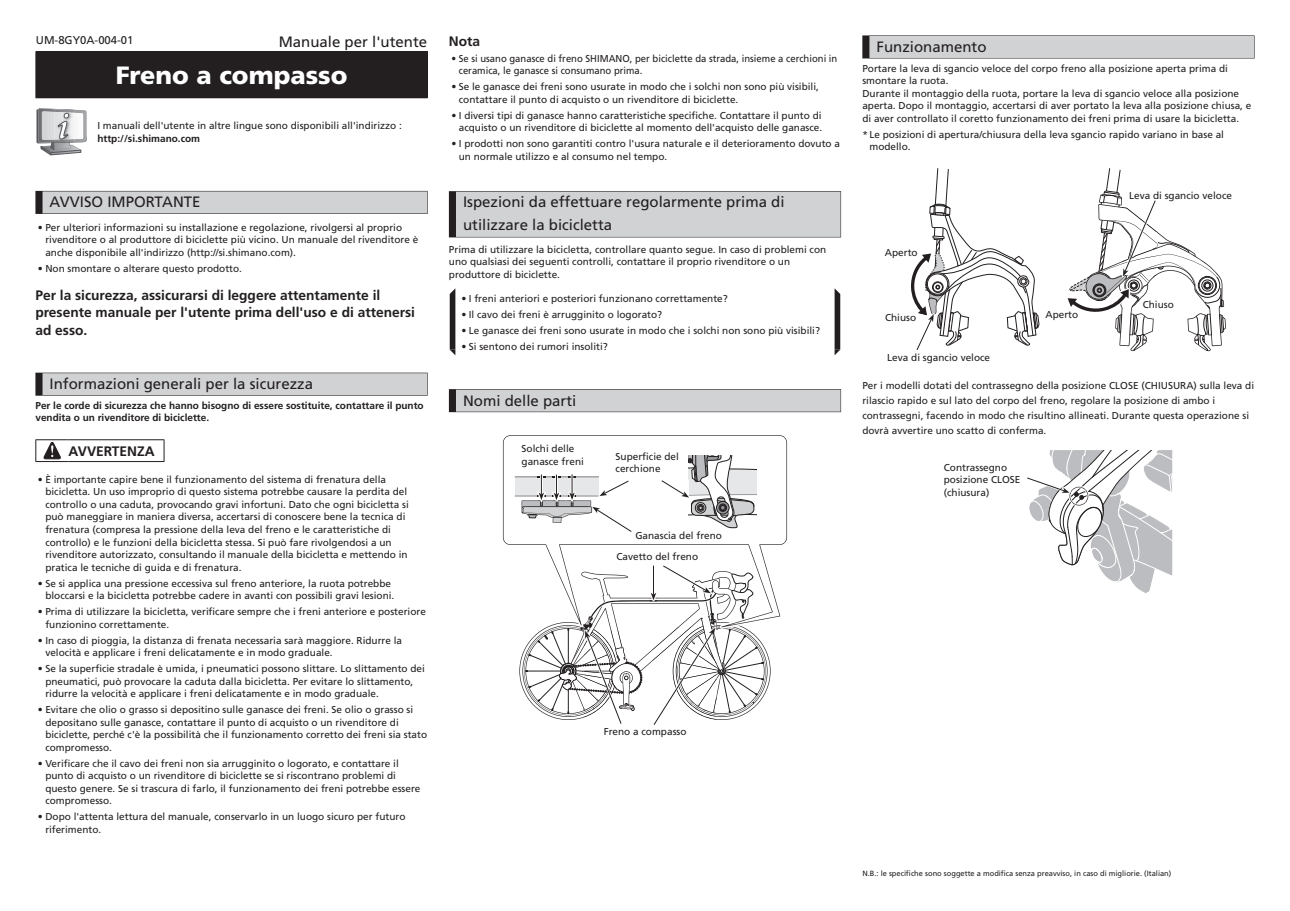
<style>
.page{position:relative;width:1290px;height:911px;background:#fff}
.page>*{position:absolute;margin:0;border:0;box-sizing:border-box;transform-origin:0 0}
.t1{font:900 25px "Frutiger LT Pro";color:#fff}
.t2{font:15px/22.5px "Frutiger LT Pro";color:#231f20}
.t3{font:700 13.75px/17.5px "Frutiger LT Pro";color:#231f20}
.t4{font:11.25px "Frutiger LT Pro";color:#231f20}
.t5{font:10px/12.5px "Frutiger LT Pro";color:#231f20}
.t6{font:700 10px/12.5px "Frutiger LT Pro";color:#231f20}
.t7{font:10px/12.5px "Frutiger LT Pro";color:#231f20;scale:.95 1}
.t8{font:7.5px "Frutiger LT Pro";color:#231f20}
.s1{font-weight:300}
</style>
<div class="page">
<div style="left:35px;top:191px;width:393px;height:23px;background:#231f20"></div>
<div style="left:43px;top:191px;width:384px;height:22px;background:#d1d2d4"></div>
<div style="left:35px;top:373px;width:393px;height:23px;background:#231f20"></div>
<div style="left:43px;top:373px;width:384px;height:22px;background:#d1d2d4"></div>
<div style="left:36px;top:52px;width:391px;height:46px;background:#231f20"></div>
<hr style="left:35px;top:51px;width:107px;height:1px;background:#231f20">
<hr style="left:35px;top:52px;width:1px;height:45px;background:#231f20">
<hr style="left:142px;top:51px;width:286px;height:1px;background:#231f20">
<hr style="left:427px;top:52px;width:1px;height:45px;background:#231f20">
<hr style="left:35px;top:97px;width:107px;height:1px;background:#231f20">
<hr style="left:142px;top:97px;width:286px;height:1px;background:#231f20">
<svg style="left:36px;top:108px;width:50px;height:47px"></svg>
<hr style="left:35px;top:439px;width:34px;height:1px;background:#231f20">
<svg style="left:35px;top:440px;width:1px;height:21px"></svg>
<hr style="left:69px;top:439px;width:95px;height:1px;background:#231f20">
<svg style="left:164px;top:440px;width:1px;height:21px"></svg>
<hr style="left:35px;top:461px;width:34px;height:1px;background:#231f20">
<hr style="left:69px;top:461px;width:95px;height:1px;background:#231f20">
<svg style="left:44px;top:442px;width:17px;height:17px"></svg>
<div style="left:449px;top:191px;width:392px;height:46px;background:#231f20"></div>
<div style="left:456px;top:192px;width:384px;height:45px;background:#d1d2d4"></div>
<div style="left:449px;top:389px;width:392px;height:23px;background:#231f20"></div>
<div style="left:456px;top:390px;width:384px;height:21px;background:#d1d2d4"></div>
<svg style="left:450px;top:288px;width:390px;height:67px"></svg>
<div style="left:862px;top:35px;width:392px;height:23px;background:#231f20"></div>
<div style="left:869px;top:36px;width:385px;height:22px;background:#d1d2d4"></div>
<svg style="left:911px;top:168px;width:128px;height:182px"></svg>
<svg style="left:1067px;top:168px;width:159px;height:183px"></svg>
<svg style="left:1027px;top:450px;width:146px;height:143px"></svg>
<svg style="left:503px;top:435px;width:284px;height:184px"></svg>
<img style="left:662px;top:564px;width:50px;height:1px">
<svg style="left:519px;top:565px;width:251px;height:160px"></svg>
<img style="left:660px;top:479px;width:1px;height:19px">
<svg style="left:661px;top:455px;width:95px;height:73px"></svg>
<img style="left:591px;top:532px;width:41px;height:1px">
<svg style="left:515px;top:474px;width:117px;height:58px"></svg>
<p class="t4" style="left:36px;top:33px;width:99px">UM-8GY0A-004-01</p>
<h2 class="t2" style="left:279px;top:30px;width:150px">Manuale per l'utente</h2>
<h1 class="t1" style="left:116px;top:60px;width:233px">Freno a compasso</h1>
<p class="t5" style="left:97px;top:119px;width:306px">I manuali dell'utente in altre lingue sono disponibili all'indirizzo :</p>
<p class="t6" style="left:97px;top:132px;width:104px">http://si.shimano.com</p>
<h2 class="t2" style="left:50px;top:191px;width:152px">AVVISO IMPORTANTE</h2>
<p class="t5" style="left:45px;top:221px;width:374px;text-indent:-7px"><span class="s1">•</span> Per ulteriori informazioni su installazione e regolazione, rivolgersi al proprio rivenditore o al produttore di biciclette più vicino. Un manuale del rivenditore è anche disponibile all'indirizzo (http://si.shimano.com).</p>
<p class="t5" style="left:38px;top:262px;width:206px"><span class="s1">•</span> Non smontare o alterare questo prodotto.</p>
<h3 class="t3" style="left:35px;top:286px;width:381px">Per la sicurezza, assicurarsi di leggere attentamente il presente manuale per l'utente prima dell'uso e di attenersi ad esso.</h3>
<h2 class="t2" style="left:50px;top:373px;width:265px">Informazioni generali per la sicurezza</h2>
<p class="t6" style="left:35px;top:399px;width:390px">Per le corde di sicurezza che hanno bisogno di essere sostituite, contattare il punto vendita o un rivenditore di biciclette.</p>
<h3 class="t3" style="left:69px;top:442px;width:88px">AVVERTENZA</h3>
<p class="t5" style="left:45px;top:473px;width:365px;text-indent:-7px"><span class="s1">•</span> È importante capire bene il funzionamento del sistema di frenatura della bicicletta. Un uso improprio di questo sistema potrebbe causare la perdita del controllo o una caduta, provocando gravi infortuni. Dato che ogni bicicletta si può maneggiare in maniera diversa, accertarsi di conoscere bene la tecnica di frenatura (compresa la pressione della leva del freno e le caratteristiche di controllo) e le funzioni della bicicletta stessa. Si può fare rivolgendosi a un rivenditore autorizzato, consultando il manuale della bicicletta e mettendo in pratica le tecniche di guida e di frenatura.</p>
<p class="t5" style="left:45px;top:577px;width:350px;text-indent:-7px"><span class="s1">•</span> Se si applica una pressione eccessiva sul freno anteriore, la ruota potrebbe bloccarsi e la bicicletta potrebbe cadere in avanti con possibili gravi lesioni.</p>
<p class="t5" style="left:45px;top:605px;width:382px;text-indent:-7px"><span class="s1">•</span> Prima di utilizzare la bicicletta, verificare sempre che i freni anteriore e posteriore funzionino correttamente.</p>
<p class="t5" style="left:45px;top:634px;width:358px;text-indent:-7px"><span class="s1">•</span> In caso di pioggia, la distanza di frenata necessaria sarà maggiore. Ridurre la velocità e applicare i freni delicatamente e in modo graduale.</p>
<p class="t5" style="left:45px;top:662px;width:381px;text-indent:-7px"><span class="s1">•</span> Se la superficie stradale è umida, i pneumatici possono slittare. Lo slittamento dei pneumatici, può provocare la caduta dalla bicicletta. Per evitare lo slittamento, ridurre la velocità e applicare i freni delicatamente e in modo graduale.</p>
<p class="t5" style="left:45px;top:703px;width:383px;text-indent:-7px"><span class="s1">•</span> Evitare che olio o grasso si depositino sulle ganasce dei freni. Se olio o grasso si depositano sulle ganasce, contattare il punto di acquisto o un rivenditore di biciclette, perché c'è la possibilità che il funzionamento corretto dei freni sia stato compromesso.</p>
<p class="t5" style="left:45px;top:757px;width:377px;text-indent:-7px"><span class="s1">•</span> Verificare che il cavo dei freni non sia arrugginito o logorato, e contattare il punto di acquisto o un rivenditore di biciclette se si riscontrano problemi di questo genere. Se si trascura di farlo, il funzionamento dei freni potrebbe essere compromesso.</p>
<p class="t5" style="left:45px;top:810px;width:362px;text-indent:-7px"><span class="s1">•</span> Dopo l'attenta lettura del manuale, conservarlo in un luogo sicuro per futuro riferimento.</p>
<h3 class="t3" style="left:449px;top:32px;width:33px">Nota</h3>
<p class="t7" style="left:459px;top:52px;width:400px;text-indent:-7px"><span class="s1">•</span> Se si usano ganasce di freno SHIMANO, per biciclette da strada, insieme a cerchioni in ceramica, le ganasce si consumano prima.</p>
<p class="t5" style="left:459px;top:81px;width:362px;text-indent:-7px"><span class="s1">•</span> Se le ganasce dei freni sono usurate in modo che i solchi non sono più visibili, contattare il punto di acquisto o un rivenditore di biciclette.</p>
<p class="t5" style="left:451px;top:109px;width:372px;text-align:right"><span class="s1">•</span> I diversi tipi di ganasce hanno caratteristiche specifiche. Contattare il punto di acquisto o un rivenditore di biciclette al momento dell'acquisto delle ganasce.</p>
<p class="t5" style="left:459px;top:138px;width:383px;text-indent:-7px"><span class="s1">•</span> I prodotti non sono garantiti contro l'usura naturale e il deterioramento dovuto a un normale utilizzo e al consumo nel tempo.</p>
<h2 class="t2" style="left:463px;top:191px;width:323px">Ispezioni da effettuare regolarmente prima di utilizzare la bicicletta</h2>
<p class="t5" style="left:449px;top:243px;width:379px">Prima di utilizzare la bicicletta, controllare quanto segue. In caso di problemi con uno qualsiasi dei seguenti controlli, contattare il proprio rivenditore o un produttore di biciclette.</p>
<p class="t5" style="left:461px;top:292px;width:268px"><span class="s1">•</span> I freni anteriori e posteriori funzionano correttamente?</p>
<p class="t5" style="left:461px;top:308px;width:202px"><span class="s1">•</span> Il cavo dei freni è arrugginito o logorato?</p>
<p class="t5" style="left:461px;top:324px;width:360px"><span class="s1">•</span> Le ganasce dei freni sono usurate in modo che i solchi non sono più visibili?</p>
<p class="t5" style="left:461px;top:340px;width:148px"><span class="s1">•</span> Si sentono dei rumori insoliti?</p>
<h2 class="t2" style="left:463px;top:389px;width:115px">Nomi delle parti</h2>
<p class="t5" style="left:522px;top:443px;width:64px">Solchi delle ganasce freni</p>
<p class="t5" style="left:615px;top:450px;width:65px">Superficie del cerchione</p>
<p class="t5" style="left:635px;top:529px;width:88px">Ganascia del freno</p>
<p class="t5" style="left:616px;top:551px;width:83px">Cavetto del freno</p>
<p class="t5" style="left:604px;top:725px;width:84px">Freno a compasso</p>
<h2 class="t2" style="left:876px;top:36px;width:112px">Funzionamento</h2>
<p class="t5" style="left:862px;top:62px;width:391px">Portare la leva di sgancio veloce del corpo freno alla posizione aperta prima di smontare la ruota.<br>Durante il montaggio della ruota, portare la leva di sgancio veloce alla posizione aperta. Dopo il montaggio, accertarsi di aver portato la leva alla posizione chiusa, e di aver controllato il coretto funzionamento dei freni prima di usare la bicicletta.</p>
<p class="t5" style="left:869px;top:128px;width:356px;text-indent:-7px">* Le posizioni di apertura/chiusura della leva sgancio rapido variano in base al modello.</p>
<p class="t5" style="left:885px;top:246px;width:34px">Aperto</p>
<p class="t5" style="left:885px;top:311px;width:33px">Chiuso</p>
<p class="t5" style="left:887px;top:351px;width:104px">Leva di sgancio veloce</p>
<p class="t5" style="left:1045px;top:308px;width:34px">Aperto</p>
<p class="t5" style="left:1129px;top:189px;width:104px">Leva di sgancio veloce</p>
<p class="t5" style="left:1143px;top:298px;width:33px">Chiuso</p>
<p class="t5" style="left:862px;top:378px;width:393px;line-height:15px">Per i modelli dotati del contrassegno della posizione CLOSE (CHIUSURA) sulla leva di rilascio rapido e sul lato del corpo del freno, regolare la posizione di ambo i contrassegni, facendo in modo che risultino allineati. Durante questa operazione si dovrà avvertire uno scatto di conferma.</p>
<p class="t5" style="left:944px;top:461px;width:78px">Contrassegno posizione CLOSE (chiusura)</p>
<p class="t8" style="left:862px;top:868px;width:310px">N.B.: le specifiche sono soggette a modifica senza preavviso, in caso di migliorie. (Italian)</p>
</div>
